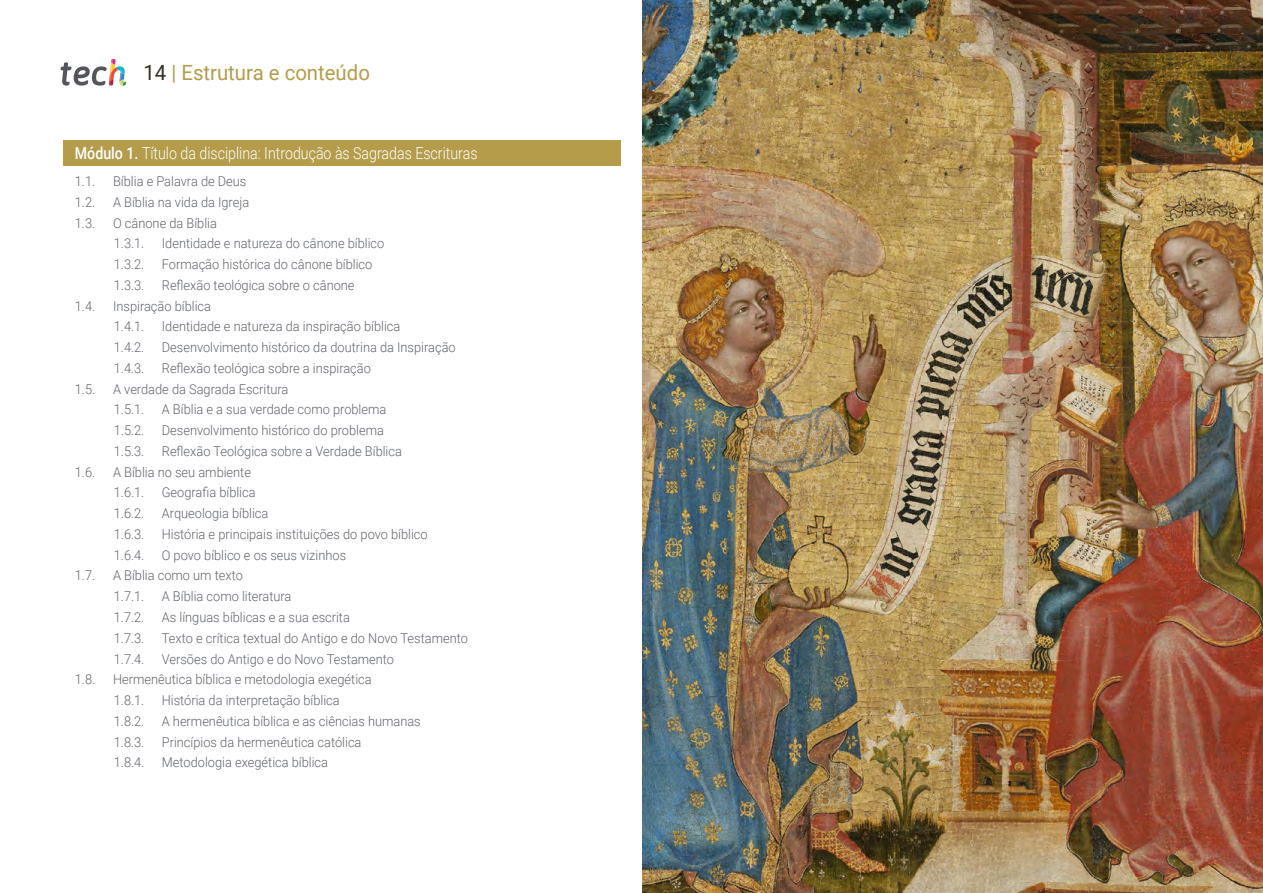
<style>
.page{position:relative;width:1263px;height:893px;background:#fff}
.page>*{position:absolute;margin:0;border:0;box-sizing:border-box;transform-origin:0 0}
.t1{font:21px "Roboto";color:#b49c4b}
.t2{font:300 16.5px "Roboto";color:#fff;scale:.86 1}
.t3{font:300 13.5px/20.7px "Roboto";color:#61646a;scale:.95 1}
.s1{color:#312e20}
.s2{font-weight:500}
</style>
<div class="page">
<div style="left:64px;top:140px;width:557px;height:25px;background:#b49c4b"></div>
<svg style="left:61px;top:59px;width:65px;height:27px"></svg>
<img style="left:642px;top:0;width:621px;height:893px">
<h1 class="t1" style="left:144px;top:57px;width:228px"><span class="s1">14</span> | Estrutura e conteúdo</h1>
<p class="t2" style="left:75px;top:142px;width:470px"><span class="s2">Módulo 1.</span> Título da disciplina: Introdução às Sagradas Escrituras</p>
<p class="t3" style="left:75px;top:171px;width:23px">1.1.</p>
<p class="t3" style="left:113px;top:171px;width:142px">Bíblia e Palavra de Deus</p>
<p class="t3" style="left:75px;top:191px;width:23px">1.2.</p>
<p class="t3" style="left:113px;top:191px;width:145px">A Bíblia na vida da Igreja</p>
<p class="t3" style="left:75px;top:212px;width:23px">1.3.</p>
<p class="t3" style="left:113px;top:212px;width:111px">O cânone da Bíblia<br>1.3.1.</p>
<p class="t3" style="left:162px;top:233px;width:236px">Identidade e natureza do cânone bíblico</p>
<p class="t3" style="left:114px;top:254px;width:34px">1.3.2.</p>
<p class="t3" style="left:162px;top:254px;width:223px">Formação histórica do cânone bíblico</p>
<p class="t3" style="left:114px;top:274px;width:34px">1.3.3.</p>
<p class="t3" style="left:162px;top:274px;width:204px">Reflexão teológica sobre o cânone</p>
<p class="t3" style="left:75px;top:295px;width:23px">1.4.</p>
<p class="t3" style="left:113px;top:295px;width:105px">Inspiração bíblica<br>1.4.1.</p>
<p class="t3" style="left:162px;top:316px;width:253px">Identidade e natureza da inspiração bíblica</p>
<p class="t3" style="left:114px;top:337px;width:34px">1.4.2.</p>
<p class="t3" style="left:162px;top:337px;width:311px">Desenvolvimento histórico da doutrina da Inspiração</p>
<p class="t3" style="left:114px;top:357px;width:34px">1.4.3.</p>
<p class="t3" style="left:162px;top:357px;width:222px">Reflexão teológica sobre a inspiração</p>
<p class="t3" style="left:75px;top:378px;width:23px">1.5.</p>
<p class="t3" style="left:113px;top:378px;width:186px">A verdade da Sagrada Escritura<br>1.5.1.</p>
<p class="t3" style="left:162px;top:399px;width:238px">A Bíblia e a sua verdade como problema</p>
<p class="t3" style="left:114px;top:420px;width:34px">1.5.2.</p>
<p class="t3" style="left:162px;top:420px;width:235px">Desenvolvimento histórico do problema</p>
<p class="t3" style="left:114px;top:440px;width:34px">1.5.3.</p>
<p class="t3" style="left:162px;top:440px;width:254px">Reflexão Teológica sobre a Verdade Bíblica</p>
<p class="t3" style="left:75px;top:461px;width:23px">1.6.</p>
<p class="t3" style="left:113px;top:461px;width:147px">A Bíblia no seu ambiente<br>1.6.1.</p>
<p class="t3" style="left:162px;top:482px;width:100px">Geografia bíblica</p>
<p class="t3" style="left:114px;top:503px;width:34px">1.6.2.</p>
<p class="t3" style="left:162px;top:503px;width:114px">Arqueologia bíblica</p>
<p class="t3" style="left:114px;top:523px;width:34px">1.6.3.</p>
<p class="t3" style="left:162px;top:523px;width:281px">História e principais instituições do povo bíblico</p>
<p class="t3" style="left:114px;top:544px;width:34px">1.6.4.</p>
<p class="t3" style="left:162px;top:544px;width:195px">O povo bíblico e os seus vizinhos</p>
<p class="t3" style="left:75px;top:565px;width:23px">1.7.</p>
<p class="t3" style="left:113px;top:565px;width:138px">A Bíblia como um texto<br>1.7.1.</p>
<p class="t3" style="left:162px;top:586px;width:138px">A Bíblia como literatura</p>
<p class="t3" style="left:114px;top:606px;width:34px">1.7.2.</p>
<p class="t3" style="left:162px;top:606px;width:199px">As línguas bíblicas e a sua escrita</p>
<p class="t3" style="left:114px;top:627px;width:34px">1.7.3.</p>
<p class="t3" style="left:162px;top:627px;width:324px">Texto e crítica textual do Antigo e do Novo Testamento</p>
<p class="t3" style="left:114px;top:648px;width:34px">1.7.4.</p>
<p class="t3" style="left:162px;top:648px;width:246px">Versões do Antigo e do Novo Testamento</p>
<p class="t3" style="left:75px;top:669px;width:23px">1.8.</p>
<p class="t3" style="left:113px;top:669px;width:274px">Hermenêutica bíblica e metodologia exegética<br>1.8.1.</p>
<p class="t3" style="left:162px;top:689px;width:189px">História da interpretação bíblica</p>
<p class="t3" style="left:114px;top:710px;width:34px">1.8.2.</p>
<p class="t3" style="left:162px;top:710px;width:274px">A hermenêutica bíblica e as ciências humanas</p>
<p class="t3" style="left:114px;top:731px;width:34px">1.8.3.</p>
<p class="t3" style="left:162px;top:731px;width:212px">Princípios da hermenêutica católica</p>
<p class="t3" style="left:114px;top:752px;width:34px">1.8.4.</p>
<p class="t3" style="left:162px;top:752px;width:177px">Metodologia exegética bíblica</p>
</div>
